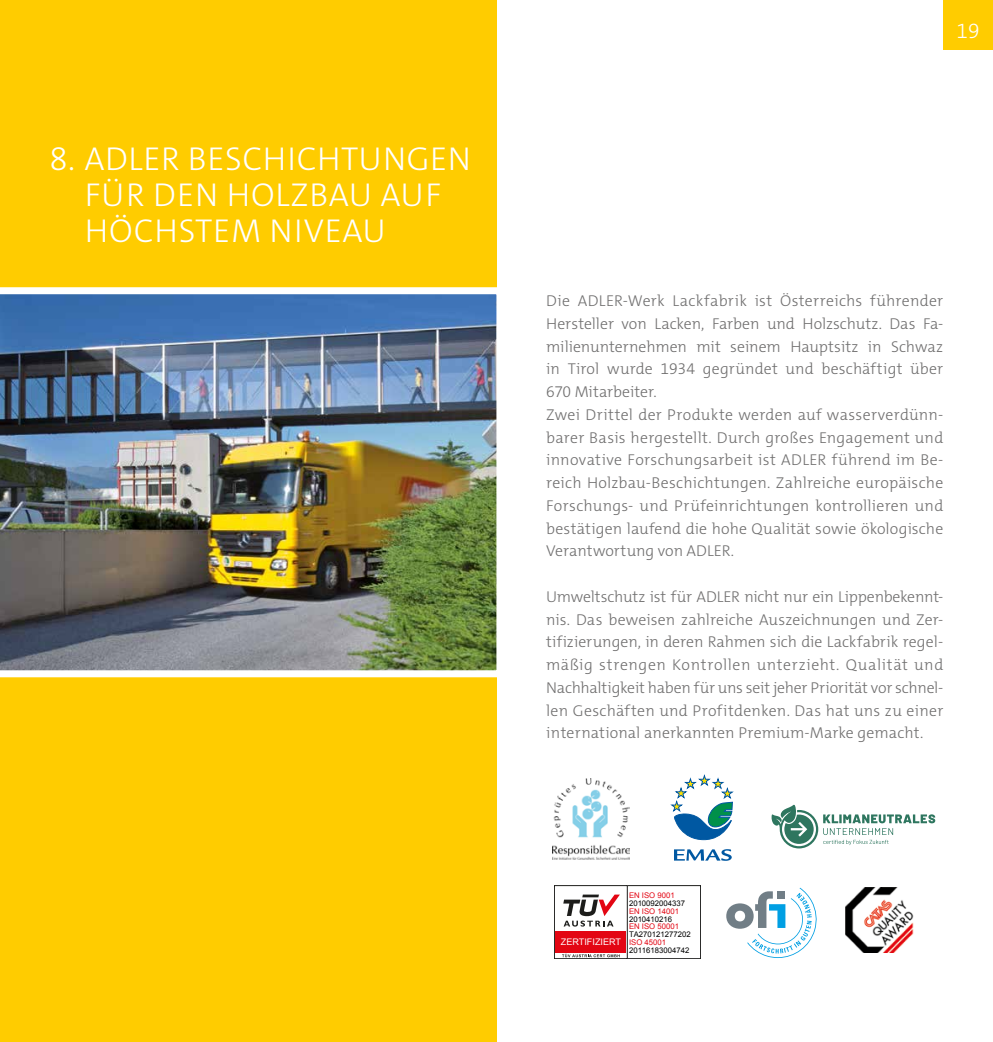
<style>
.page{position:relative;width:993px;height:1042px;background:#fff}
.page>*{position:absolute;margin:0;border:0;box-sizing:border-box;transform-origin:0 0}
.t1{font:300 33.25px/36.4px "The Mix C4 s";letter-spacing:.025em;color:#fff}
.t2{font:300 21px "The Mix C4 s";color:#fff}
.t3{font:300 15.75px/22.8px "The Mix C4 s";letter-spacing:.01em;color:#706f6f}
.t4{font:9.1px "Arial";color:#fff}
.t5{font:7.7px "Arial";color:#000}
.t6{font:7.7px "Arial";color:#e30613}
.s1{font-size:7.7px;color:#e30613}
</style>
<div class="page">
<div style="left:943px;top:0;width:49px;height:50px;background:#fc0"></div>
<div style="left:0;top:0;width:496px;height:1042px;background:#fc0"></div>
<img style="left:0;top:284px;width:497px;height:397px">
<div style="left:627px;top:885px;width:73px;height:74px;border:1px solid #1d1d1b"></div>
<div style="left:554px;top:885px;width:73px;height:74px;border:1px solid #1d1d1b"></div>
<div style="left:555px;top:931px;width:70px;height:22px;background:#e30613"></div>
<svg style="left:562px;top:954px;width:57px;height:3px"></svg>
<svg style="left:563px;top:894px;width:56px;height:32px"></svg>
<img style="left:552px;top:778px;width:77px;height:82px">
<svg style="left:674px;top:849px;width:57px;height:12px"></svg>
<svg style="left:670px;top:774px;width:63px;height:66px"></svg>
<img style="left:845px;top:888px;width:69px;height:64px">
<svg style="left:726px;top:887px;width:91px;height:71px"></svg>
<svg style="left:771px;top:805px;width:163px;height:43px"></svg>
<h1 class="t1" style="left:85px;top:140px;width:388px;text-indent:-35px">8. ADLER BESCHICHTUNGEN<br>FÜR DEN HOLZBAU AUF<br>HÖCHSTEM NIVEAU</h1>
<h2 class="t2" style="left:956px;top:18px;width:25px">19</h2>
<p class="t3" style="left:546px;top:289px;width:398px">Die ADLER-Werk Lackfabrik ist Österreichs führender Hersteller von Lacken, Farben und Holzschutz. Das Fa&shy;milienunternehmen mit seinem Hauptsitz in Schwaz in Tirol wurde 1934 gegründet und beschäftigt über 670 Mitarbeiter.<br>Zwei Drittel der Produkte werden auf wasserverdünn&shy;barer Basis hergestellt. Durch großes Engagement und innovative Forschungsarbeit ist ADLER führend im Be&shy;reich Holzbau-Beschichtungen. Zahlreiche europäische Forschungs- und Prüfeinrichtungen kontrollieren und bestätigen laufend die hohe Qualität sowie ökologische Verantwortung von ADLER.</p>
<p class="t3" style="left:546px;top:585px;width:398px;text-align:justify">Umweltschutz ist für ADLER nicht nur ein Lippenbekennt&shy;nis. Das beweisen zahlreiche Auszeichnungen und Zer&shy;tifizierungen, in deren Rahmen sich die Lackfabrik regel&shy;mäßig strengen Kontrollen unterzieht. Qualität und Nachhaltigkeit haben für uns seit jeher Priorität vor schnel&shy;len Geschäften und Profitdenken. Das hat uns zu einer international anerkannten Premium-Marke gemacht.</p>
<p class="t6" style="left:629px;top:890px;width:47px">EN ISO 9001</p>
<p class="t5" style="left:629px;top:914px;width:45px">2010410216</p>
<p class="t5" style="left:629px;top:898px;width:57px">2010092004337</p>
<p class="t6" style="left:629px;top:906px;width:51px">EN ISO 14001</p>
<p class="t5" style="left:629px;top:929px;width:63px">TA270121277202</p>
<p class="t6" style="left:629px;top:921px;width:51px">EN ISO 50001</p>
<p class="t5" style="left:629px;top:945px;width:62px">20116183004742</p>
<p class="t4" style="left:560px;top:936px;width:107px">ZERTIFIZIERT <span class="s1">ISO 45001</span></p>
</div>
